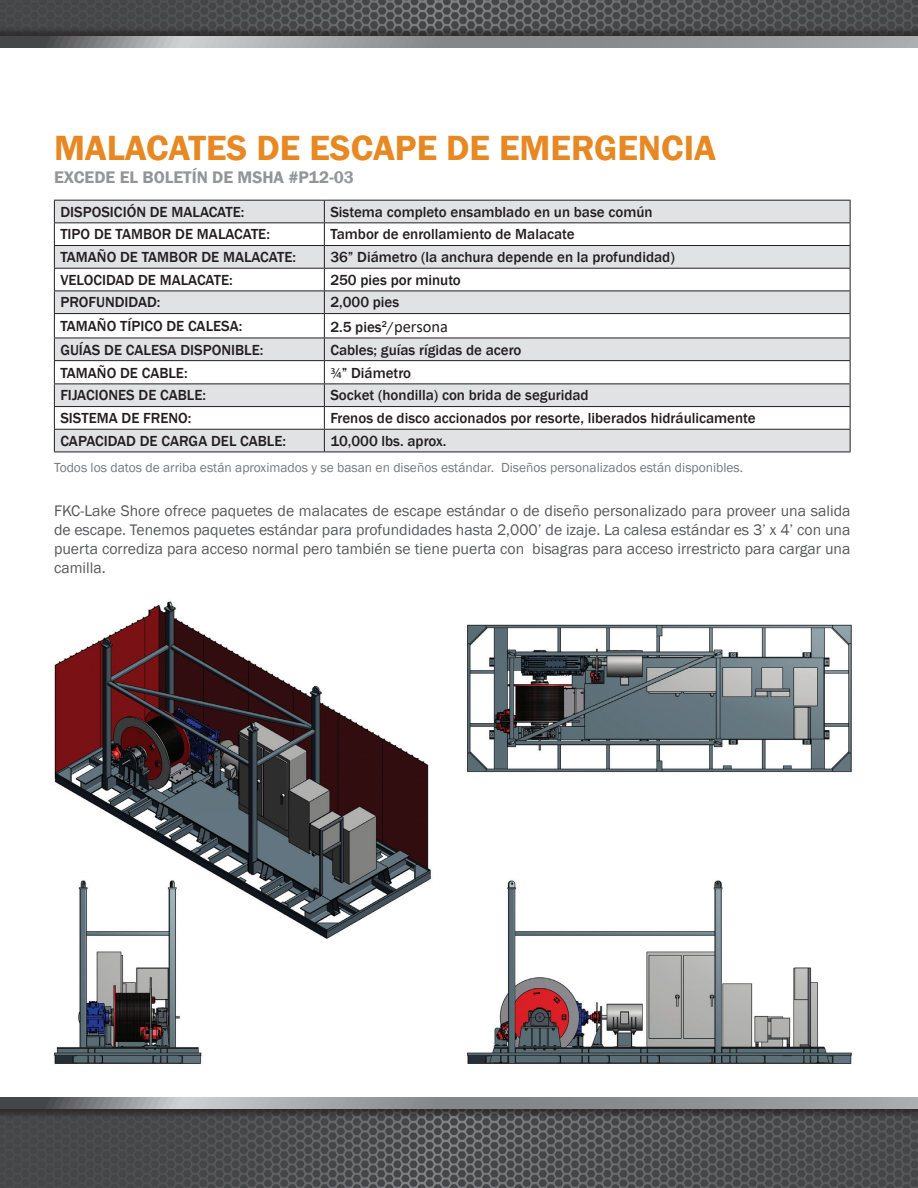
<style>
.page{position:relative;width:918px;height:1188px;background:#fff}
.page>*{position:absolute;margin:0;border:0;box-sizing:border-box;transform-origin:0 0}
.t1{font:600 36px "Franklin Gothic";color:#e78823}
.t2{font:600 17.25px "Franklin Gothic";color:#939598}
.Descriptions{font:15.75px/18.9px "Franklin Gothic";color:#57585a;text-align:justify}
.Fractions{font:500 15px "Franklin Gothic";color:#231f20}
.t3{font:13.5px "Franklin Gothic";color:#76787b}
.s1{font-family:"Calibri";font-weight:400;font-size:16.5px}
.s2{font-family:"Myriad Pro";font-weight:400}
</style>
<div class="page">
<img style="left:0;top:0;width:918px;height:27px">
<img style="left:0;top:1118px;width:918px;height:70px">
<div style="left:0;top:27px;width:918px;height:20px;background:#231f20;opacity:.65"></div>
<svg style="left:0;top:37px;width:918px;height:11px;background:#939598"></svg>
<div style="left:0;top:1098px;width:918px;height:20px;background:#231f20;opacity:.65"></div>
<svg style="left:0;top:1098px;width:918px;height:11px;background:#939598"></svg>
<svg style="left:55px;top:201px;width:795px;height:251px;fill:#e1e2e4"></svg>
<hr style="left:54px;top:200px;width:270px;height:1px;background:#231f20">
<hr style="left:324px;top:200px;width:526px;height:1px;background:#231f20">
<hr style="left:54px;top:222px;width:270px;height:1px;background:#231f20">
<hr style="left:324px;top:222px;width:526px;height:1px;background:#231f20">
<hr style="left:54px;top:245px;width:270px;height:1px;background:#231f20">
<hr style="left:324px;top:245px;width:526px;height:1px;background:#231f20">
<hr style="left:54px;top:268px;width:270px;height:1px;background:#231f20">
<hr style="left:324px;top:268px;width:526px;height:1px;background:#231f20">
<hr style="left:54px;top:291px;width:270px;height:1px;background:#231f20">
<hr style="left:324px;top:291px;width:526px;height:1px;background:#231f20">
<hr style="left:54px;top:313px;width:270px;height:1px;background:#231f20">
<hr style="left:324px;top:313px;width:526px;height:1px;background:#231f20">
<hr style="left:54px;top:338px;width:270px;height:1px;background:#231f20">
<hr style="left:324px;top:338px;width:526px;height:1px;background:#231f20">
<hr style="left:54px;top:360px;width:270px;height:1px;background:#231f20">
<hr style="left:324px;top:360px;width:526px;height:1px;background:#231f20">
<hr style="left:54px;top:384px;width:270px;height:1px;background:#231f20">
<hr style="left:324px;top:384px;width:526px;height:1px;background:#231f20">
<hr style="left:54px;top:406px;width:270px;height:1px;background:#231f20">
<hr style="left:324px;top:406px;width:526px;height:1px;background:#231f20">
<hr style="left:54px;top:429px;width:270px;height:1px;background:#231f20">
<svg style="left:54px;top:201px;width:1px;height:251px"></svg>
<hr style="left:324px;top:429px;width:526px;height:1px;background:#231f20">
<svg style="left:324px;top:201px;width:1px;height:251px"></svg>
<svg style="left:850px;top:201px;width:1px;height:251px"></svg>
<hr style="left:54px;top:452px;width:270px;height:1px;background:#231f20">
<hr style="left:324px;top:452px;width:526px;height:1px;background:#231f20">
<img style="left:54px;top:601px;width:798px;height:463px">
<p class="t1" style="left:54px;top:126px;width:664px">MALACATES DE ESCAPE DE EMERGENCIA</p>
<p class="t2" style="left:54px;top:166px;width:302px">EXCEDE EL BOLETÍN DE MSHA #P12-03</p>
<p class="Fractions" style="left:60px;top:202px;width:186px">DISPOSICIÓN DE MALACATE:</p>
<p class="Fractions" style="left:330px;top:202px;width:324px">Sistema completo ensamblado en un base común</p>
<p class="Fractions" style="left:60px;top:225px;width:211px">TIPO DE TAMBOR DE MALACATE:</p>
<p class="Fractions" style="left:330px;top:225px;width:246px">Tambor de enrollamiento de Malacate</p>
<p class="Fractions" style="left:60px;top:248px;width:237px">TAMAÑO DE TAMBOR DE MALACATE:</p>
<p class="Fractions" style="left:330px;top:248px;width:346px">36” Diámetro (la anchura depende en la profundidad)</p>
<p class="Fractions" style="left:60px;top:271px;width:174px">VELOCIDAD DE MALACATE:</p>
<p class="Fractions" style="left:330px;top:271px;width:132px">250 pies por minuto</p>
<p class="Fractions" style="left:60px;top:293px;width:102px">PROFUNDIDAD:</p>
<p class="Fractions" style="left:330px;top:293px;width:70px">2,000 pies</p>
<p class="Fractions" style="left:60px;top:317px;width:184px">TAMAÑO TÍPICO DE CALESA:</p>
<p class="Fractions" style="left:330px;top:318px;width:119px">2.5 pies<sup>2</sup>/<span class="s1">persona</span></p>
<p class="Fractions" style="left:60px;top:340px;width:205px">GUÍAS DE CALESA DISPONIBLE:</p>
<p class="Fractions" style="left:330px;top:340px;width:193px">Cables; guías rígidas de acero</p>
<p class="Fractions" style="left:60px;top:363px;width:129px">TAMAÑO DE CABLE:</p>
<p class="Fractions" style="left:330px;top:364px;width:82px"><span class="s2">3/4</span>” Diámetro</p>
<p class="Fractions" style="left:60px;top:386px;width:147px">FIJACIONES DE CABLE:</p>
<p class="Fractions" style="left:330px;top:386px;width:260px">Socket (hondilla) con brida de seguridad</p>
<p class="Fractions" style="left:60px;top:409px;width:133px">SISTEMA DE FRENO:</p>
<p class="Fractions" style="left:330px;top:409px;width:427px">Frenos de disco accionados por resorte, liberados hidráulicamente</p>
<p class="Fractions" style="left:60px;top:432px;width:227px">CAPACIDAD DE CARGA DEL CABLE:</p>
<p class="Fractions" style="left:330px;top:432px;width:118px">10,000 lbs. aprox.</p>
<p class="t3" style="left:54px;top:459px;width:691px">Todos los datos de arriba están aproximados y se basan en diseños estándar. Diseños personalizados están disponibles.</p>
<p class="Descriptions" style="left:54px;top:502px;width:798px">FKC-Lake Shore ofrece paquetes de malacates de escape estándar o de diseño personalizado para proveer una salida de escape. Tenemos paquetes estándar para profundidades hasta 2,000’ de izaje. La calesa estándar es 3’ x 4’ con una puerta corrediza para acceso normal pero también se tiene puerta con bisagras para acceso irrestricto para cargar una camilla.</p>
</div>
